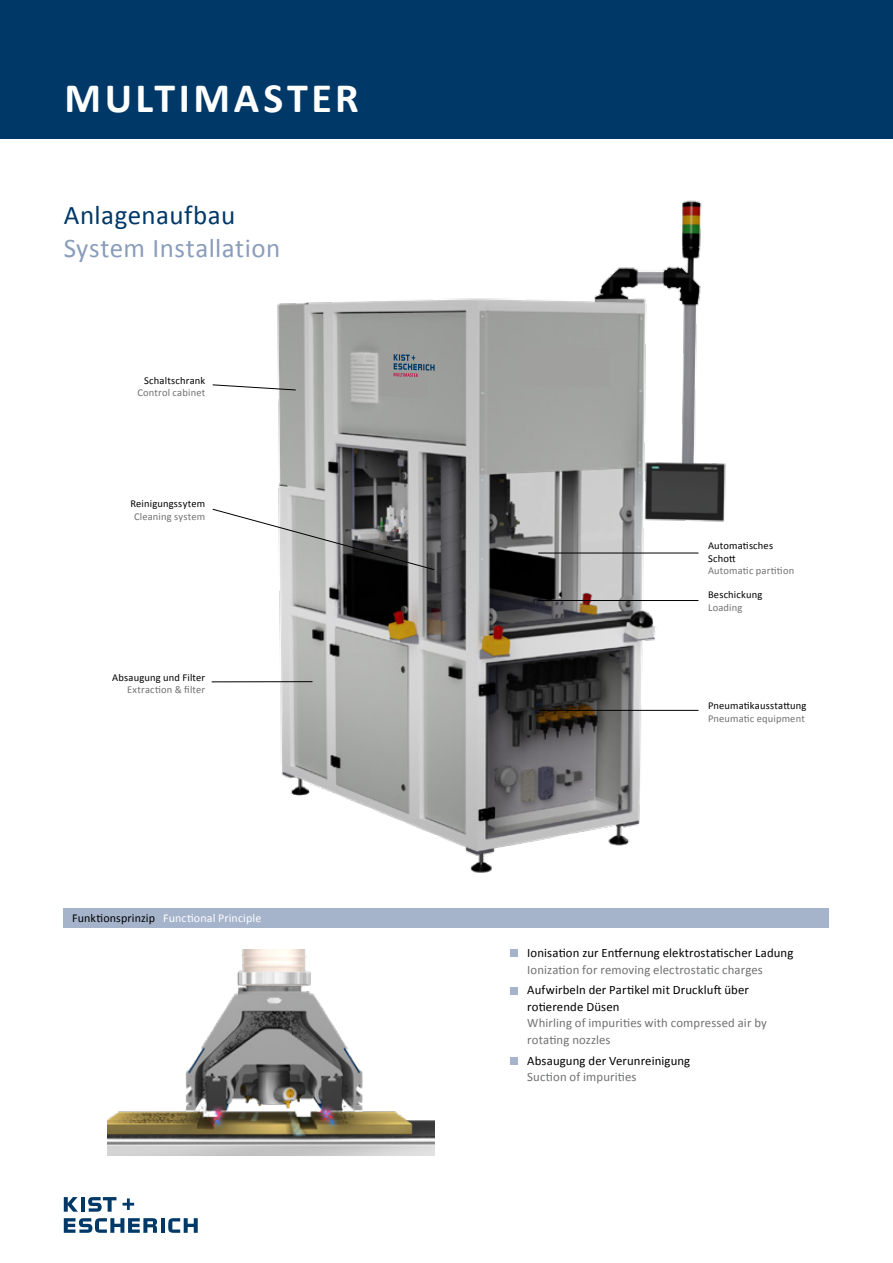
<style>
.page{position:relative;width:893px;height:1263px;background:#fff}
.page>*{position:absolute;margin:0;border:0;box-sizing:border-box;transform-origin:0 0}
.Produktname{font:700 42px "Calibri";letter-spacing:.085em;color:#fff}
.Produktname_Zusatz_e{font:27px "Calibri";letter-spacing:.015em;color:#8a9dba}
.Produktname_Zusatz{font:27px "Calibri";letter-spacing:.015em;color:#003867}
.Fließtext_Anstriche{font:12.75px/16.5px "Calibri";letter-spacing:.01em;color:#000}
.Fließtext_Anstriche-2{font:12.75px/16.5px "Calibri";letter-spacing:.01em;color:#707172}
.t1{font:12px "Calibri";letter-spacing:.01em;color:#fff}
.Technische_Zeichng_d{font:10.5px/12.6px "Calibri";letter-spacing:.015em;color:#000}
.Technische_Zeichng_d-2{font:10.5px "Calibri";letter-spacing:.015em;color:#707172}
.s1{color:#000}
.s2{color:#707172}
</style>
<div class="page">
<svg style="left:123px;top:1198px;width:11px;height:12px"></svg>
<svg style="left:64px;top:1218px;width:93px;height:15px"></svg>
<hr style="left:161px;top:1218px;width:4px;height:15px;background:#003867">
<svg style="left:168px;top:1218px;width:30px;height:15px"></svg>
<svg style="left:64px;top:1197px;width:14px;height:15px"></svg>
<hr style="left:81px;top:1197px;width:4px;height:15px;background:#003867">
<svg style="left:88px;top:1197px;width:28px;height:15px"></svg>
<img style="left:211px;top:200px;width:515px;height:673px">
<div style="left:510px;top:949px;width:8px;height:8px;background:#a5b3cb"></div>
<div style="left:510px;top:987px;width:8px;height:7px;background:#a5b3cb"></div>
<div style="left:510px;top:1057px;width:8px;height:8px;background:#a5b3cb"></div>
<img style="left:107px;top:949px;width:327px;height:207px">
<div style="left:64px;top:908px;width:765px;height:19px;background:#a5b3cb"></div>
<svg style="left:212px;top:509px;width:223px;height:61px"></svg>
<svg style="left:212px;top:384px;width:84px;height:6px"></svg>
<hr style="left:212px;top:681px;width:101px;height:1px;background:#000">
<hr style="left:538px;top:710px;width:160px;height:1px;background:#000">
<hr style="left:538px;top:600px;width:160px;height:1px;background:#000">
<hr style="left:538px;top:553px;width:160px;height:1px;background:#000">
<svg style="left:379px;top:354px;width:56px;height:45px;background:#909396"></svg>
<div style="left:521px;top:349px;width:88px;height:38px;background:#a0a19f"></div>
<div style="left:0;top:0;width:893px;height:139px;background:#003867"></div>
<p class="Produktname" style="left:65px;top:72px;width:296px">MULTIMASTER</p>
<p class="Produktname_Zusatz" style="left:64px;top:198px;width:173px">Anlagenaufbau</p>
<p class="Produktname_Zusatz_e" style="left:64px;top:231px;width:218px">System Installation</p>
<p class="Technische_Zeichng_d" style="left:144px;top:374px;width:63px">Schaltschrank</p>
<p class="Technische_Zeichng_d-2" style="left:137px;top:386px;width:69px">Control cabinet</p>
<p class="Technische_Zeichng_d" style="left:130px;top:497px;width:76px">Reinigungssytem</p>
<p class="Technische_Zeichng_d-2" style="left:134px;top:509px;width:73px">Cleaning system</p>
<p class="Technische_Zeichng_d" style="left:112px;top:671px;width:94px">Absaugung und Filter</p>
<p class="Technische_Zeichng_d-2" style="left:127px;top:683px;width:80px">Extraction &amp; filter</p>
<p class="t1" style="left:72px;top:911px;width:191px"><span class="s1">Funktionsprinzip</span> Functional Principle</p>
<p class="Technische_Zeichng_d" style="left:708px;top:539px;width:67px">Automatisches<br>Schott</p>
<p class="Technische_Zeichng_d-2" style="left:708px;top:564px;width:88px">Automatic partition</p>
<p class="Technische_Zeichng_d" style="left:708px;top:588px;width:56px">Beschickung</p>
<p class="Technische_Zeichng_d-2" style="left:708px;top:601px;width:36px">Loading</p>
<p class="Technische_Zeichng_d" style="left:708px;top:700px;width:100px">Pneumatikausstattung</p>
<p class="Technische_Zeichng_d-2" style="left:708px;top:712px;width:98px">Pneumatic equipment</p>
<p class="Fließtext_Anstriche" style="left:527px;top:945px;width:268px">Ionisation zur Entfernung elektrostatischer Ladung<br><span class="s2">Ionization for removing electrostatic charges</span></p>
<p class="Fließtext_Anstriche-2" style="left:527px;top:982px;width:241px"><span class="s1">Aufwirbeln der Partikel mit Druckluft über rotierende Düsen<br></span>Whirling of impurities with compressed air by rotating nozzles</p>
<p class="Fließtext_Anstriche" style="left:527px;top:1052px;width:164px">Absaugung der Verunreinigung<br><span class="s2">Suction of impurities</span></p>
</div>
